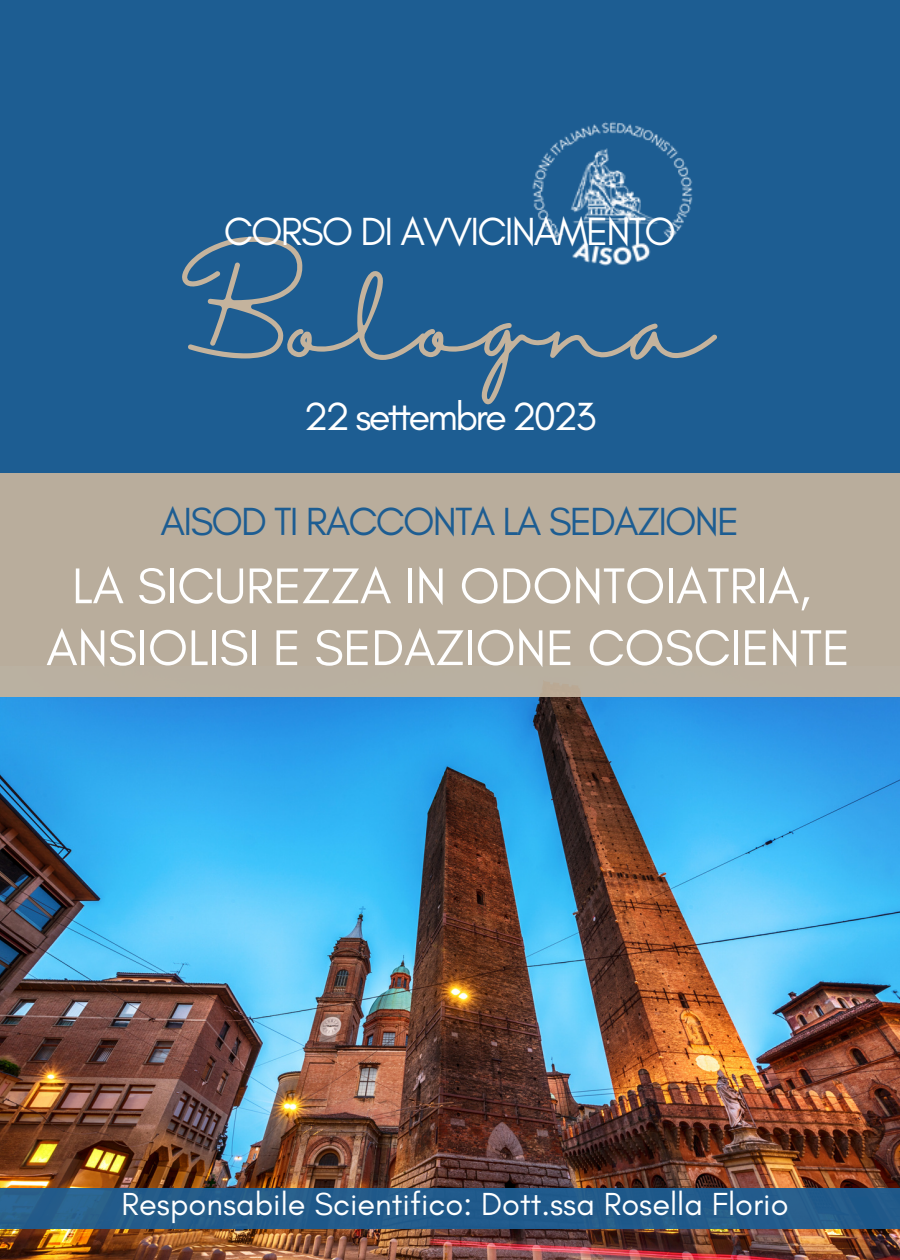
<style>
.page{position:relative;width:900px;height:1260px;background:#1d5d92}
.page>*{position:absolute;margin:0;border:0;box-sizing:border-box;transform-origin:0 0}
.t1{font:97.5px "Halimun";color:#c4b39d}
.t2{font:51px "Glacial Indifference";letter-spacing:-.005em;color:#fff}
.t3{font:40px "Glacial Indifference";letter-spacing:-.045em;color:#1d5d92}
.t4{font:40px "Glacial Indifference";letter-spacing:-.045em;color:#fff}
.t5{font:40px "Glacial Indifference";letter-spacing:-.07em;color:#fff}
.t6{font:32.5px "Glacial Indifference";color:#fff}
</style>
<div class="page">
<img style="left:0;top:697px;width:900px;height:563px">
<img style="left:532px;top:121px;width:161px;height:145px">
<div style="left:0;top:1188px;width:900px;height:40px;background:#235b8a"></div>
<div style="left:0;top:473px;width:900px;height:224px;background:#b9ad9c"></div>
<p class="t4" style="left:224px;top:207px;width:454px">CORSO DI AVVICINAMENTO</p>
<p class="t1" style="left:183px;top:268px;width:532px">Bologna</p>
<p class="t5" style="left:304px;top:392px;width:294px">22 settembre 2023</p>
<p class="t3" style="left:161px;top:497px;width:580px">AISOD TI RACCONTA LA SEDAZIONE</p>
<p class="t2" style="left:72px;top:555px;width:740px">LA SICUREZZA IN ODONTOIATRIA,</p>
<p class="t2" style="left:46px;top:617px;width:806px">ANSIOLISI E SEDAZIONE COSCIENTE</p>
<p class="t6" style="left:121px;top:1184px;width:669px">Responsabile Scientifico: Dott.ssa Rosella Florio</p>
</div>
